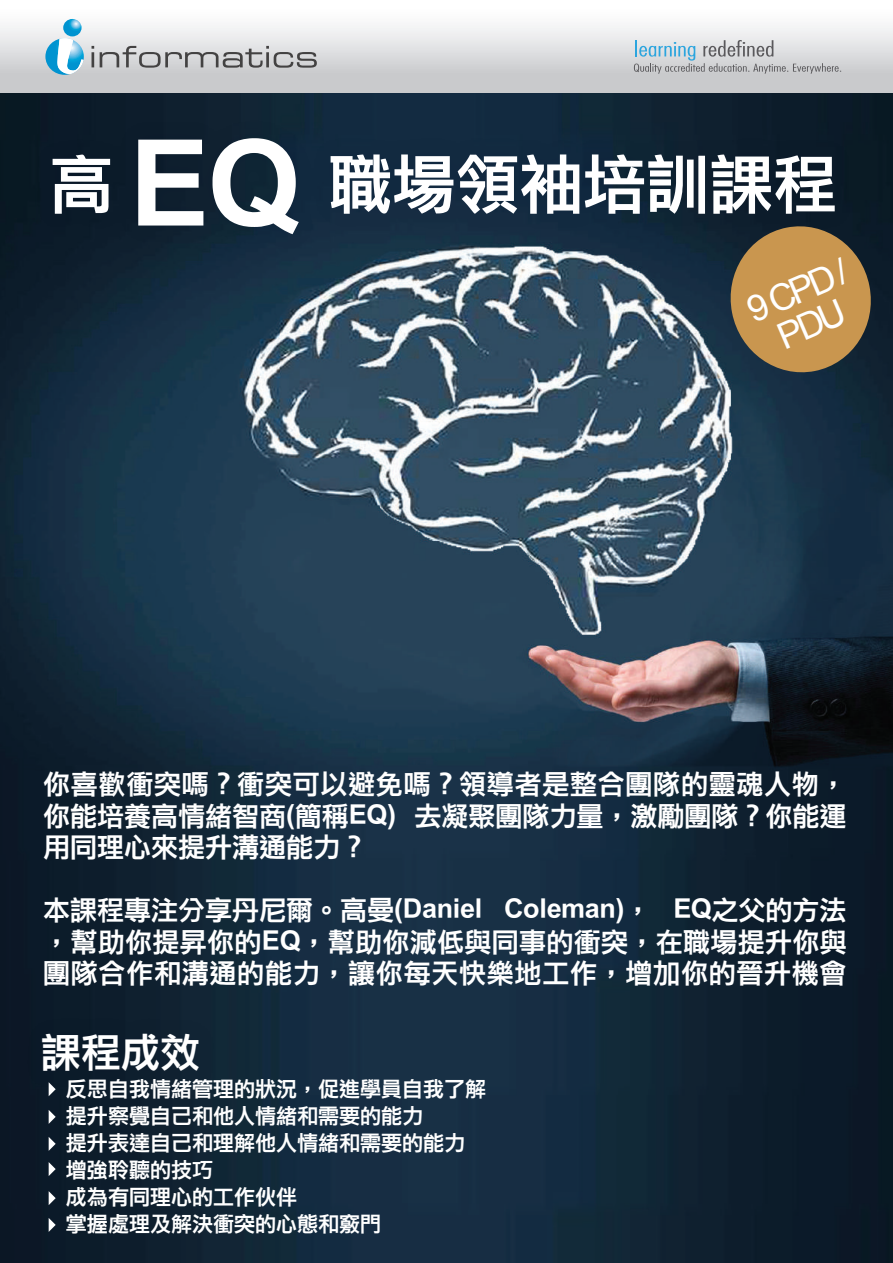
<style>
.page{position:relative;width:893px;height:1263px;background:#fff}
.page>*{position:absolute;margin:0;border:0;box-sizing:border-box;transform-origin:0 0}
.t1{font:700 63.6px "Jet Link New";color:#fff}
.t2{font:700 39.75px "Jet Link New";color:#fff}
.t3{font:36.3px/36.3px "Arial";color:#fff;text-align:center}
.t4{font:700 27px/31.5px "Jet Link New";letter-spacing:.01em;color:#fff;text-align:justify}
.t5{font:700 21px/27px "Jet Link New";color:#fff}
.s1{font-size:120px}
</style>
<div class="page">
<img style="left:0;top:92px;width:893px;height:1171px">
<img style="left:18px;top:1009px;width:206px;height:86px">
<svg style="left:49px;top:1110px;width:7px;height:14px"></svg>
<svg style="left:49px;top:1137px;width:7px;height:14px"></svg>
<svg style="left:49px;top:1162px;width:7px;height:14px"></svg>
<svg style="left:49px;top:1191px;width:7px;height:14px"></svg>
<svg style="left:49px;top:1218px;width:7px;height:14px"></svg>
<svg style="left:49px;top:1082px;width:7px;height:14px"></svg>
<img style="left:27px;top:92px;width:833px;height:182px">
<div style="left:0;top:0;width:893px;height:92px;background:linear-gradient(to bottom,#fff,#c2c3c5)"></div>
<svg style="left:92px;top:46px;width:2px;height:21px"></svg>
<svg style="left:100px;top:46px;width:217px;height:22px;background:#b5b5b7"></svg>
<svg style="left:63px;top:19px;width:19px;height:17px"></svg>
<svg style="left:45px;top:38px;width:39px;height:37px"></svg>
<svg style="left:634px;top:40px;width:207px;height:34px;background:#c3c9cd"></svg>
<svg style="left:724px;top:220px;width:153px;height:158px;background:#8b6f46"></svg>
<h1 class="t1" style="left:50px;top:152px;width:788px">高 <span class="s1">EQ</span> 職場領袖培訓課程</h1>
<h3 class="t3" style="left:742px;top:295px;width:108px;rotate:-23deg">9 CPD /<br>PDU</h3>
<p class="t4" style="left:43px;top:768px;width:805px">你喜歡衝突嗎？衝突可以避免嗎？領導者是整合團隊的靈魂人物，你能培養高情緒智商(簡稱EQ) 去凝聚團隊力量，激勵團隊？你能運用同理心來提升溝通能力？</p>
<p class="t4" style="left:43px;top:894px;width:805px">本課程專注分享丹尼爾。高曼(Daniel Coleman)， EQ之父的方法，幫助你提昇你的EQ，幫助你減低與同事的衝突，在職場提升你與團隊合作和溝通的能力，讓你每天快樂地工作，增加你的晉升機會</p>
<h2 class="t2" style="left:41px;top:1032px;width:161px">課程成效</h2>
<p class="t5" style="left:66px;top:1075px;width:421px">反思自我情緒管理的狀況，促進學員自我了解提升察覺自己和他人情緒和需要的能力<br>提升表達自己和理解他人情緒和需要的能力增強聆聽的技巧<br>成為有同理心的工作伙伴<br>掌握處理及解決衝突的心態和竅門</p>
</div>
